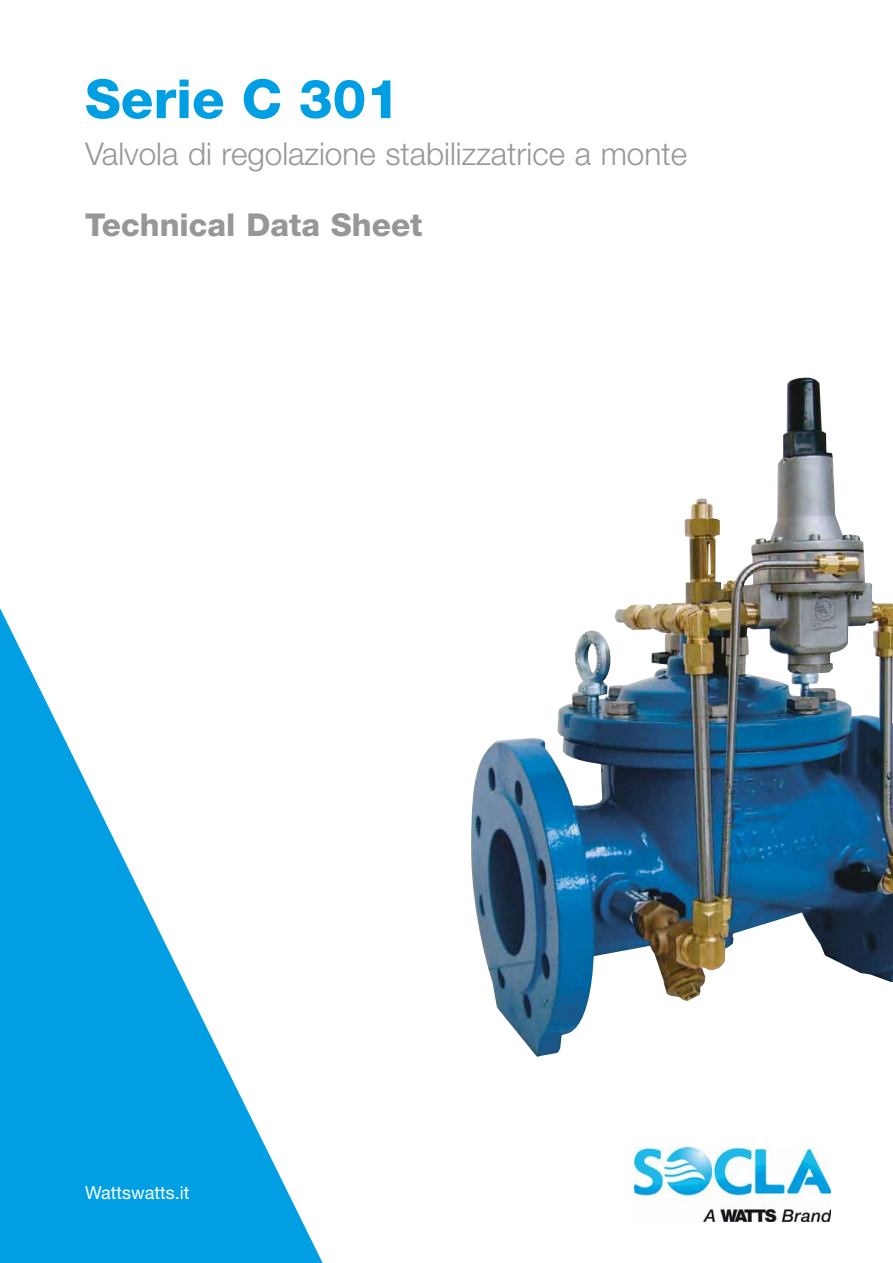
<style>
.page{position:relative;width:893px;height:1263px;background:#fff}
.page>*{position:absolute;margin:0;border:0;box-sizing:border-box;transform-origin:0 0}
.t1{font:800 54px "Helvetica Neue LT Std";color:#009fe3}
.t2{font:300 31.5px "Helvetica Neue LT Std";color:#979796}
.t3{font:800 31.5px "Helvetica Neue LT Std";color:#979796}
.t4{font:18px "Helvetica Neue LT Std";color:#fff}
</style>
<div class="page">
<img style="left:634px;top:1147px;width:196px;height:75px">
<svg style="left:0;top:608px;width:323px;height:655px"></svg>
<img style="left:471px;top:377px;width:422px;height:680px">
<h1 class="t1" style="left:85px;top:67px;width:316px">Serie C 301</h1>
<p class="t2" style="left:85px;top:134px;width:603px">Valvola di regolazione stabilizzatrice a monte</p>
<p class="t3" style="left:85px;top:206px;width:339px">Technical Data Sheet</p>
<p class="t4" style="left:85px;top:1182px;width:106px">Wattswatts.it</p>
</div>
